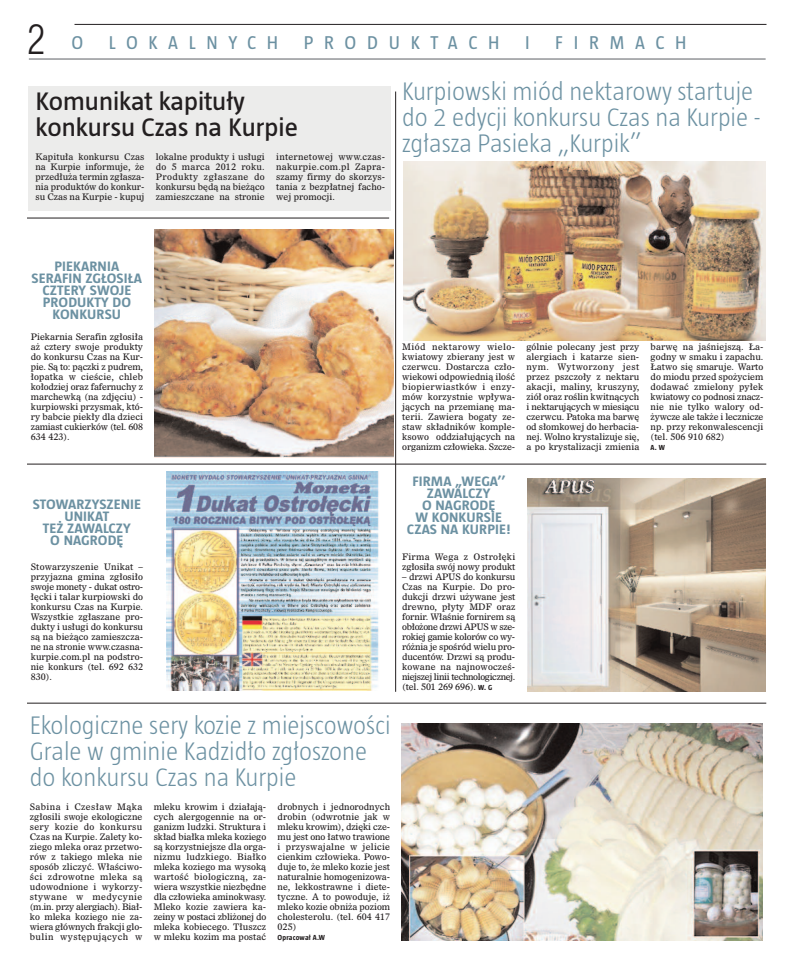
<style>
.page{position:relative;width:794px;height:964px;background:#fff}
.page>*{position:absolute;margin:0;border:0;box-sizing:border-box;transform-origin:0 0}
.t1{font:40px "Swis 721 Lt Cn EU";color:#231f20}
.t2{font:300 26px/26px "Taz Pl";color:#6c91a2}
.t3{font:26px/25px "Tazzer Text Pl";color:#231f20}
.t4{font:19px "Taz Pl";letter-spacing:.565em;color:#6c91a2}
.t5{font:700 14px/12px "Tazzer Text Pl";letter-spacing:.01em;color:#6c91a2;text-align:center}
.t6{font:8.9px/10px "Dutch 811 EU";color:#231f20;text-align:justify}
.t7{font:700 7.5px "Taz Pl";letter-spacing:.02em;color:#231f20}
.s1{font-family:"Taz Pl";font-size:19px;color:#6c91a2}
.s2{font-family:"Taz Pl";font-weight:700;font-size:7.5px}
</style>
<div class="page">
<div style="left:28px;top:87px;width:362px;height:124px;background:#ececeb"></div>
<hr style="left:29px;top:58px;width:736px;height:2px;background:#939598">
<hr style="left:74px;top:24px;width:692px;height:1px;background:#231f20">
<hr style="left:395px;top:92px;width:1px;height:600px;background:#231f20">
<img style="left:401px;top:723px;width:361px;height:217px">
<img style="left:527px;top:479px;width:238px;height:213px">
<img style="left:403px;top:162px;width:362px;height:179px">
<img style="left:154px;top:230px;width:239px;height:227px">
<img style="left:167px;top:471px;width:212px;height:219px">
<hr style="left:27px;top:703px;width:739px;height:1px;background:#231f20">
<hr style="left:27px;top:464px;width:739px;height:1px;background:#231f20">
<hr style="left:27px;top:218px;width:362px;height:1px;background:#231f20">
<h1 class="t1" style="left:27px;top:16px;width:58px">2 <span class="s1">O</span></h1>
<h3 class="t4" style="left:109px;top:32px;width:171px">lOKAlnyCh</h3>
<h3 class="t4" style="left:304px;top:32px;width:197px">PROduKTACh</h3>
<h3 class="t4" style="left:525px;top:32px;width:6px">I</h3>
<h3 class="t4" style="left:555px;top:32px;width:133px">fIRMACh</h3>
<h2 class="t3" style="left:36px;top:92px;width:264px">Komunikat kapituły konkursu Czas na Kurpie</h2>
<p class="t6" style="left:36px;top:152px;width:110px">Kapituła konkursu Czas na Kurpie informuje, że przedłuża termin zgłasza&shy;nia produktów do konkur&shy;su Czas na Kurpie - kupuj</p>
<p class="t6" style="left:156px;top:152px;width:110px">lokalne produkty i usługi do 5 marca 2012 roku.<br>Produkty zgłaszane do konkursu będą na bieżąco zamieszczane na stronie</p>
<p class="t6" style="left:276px;top:152px;width:110px">internetowej www.czas&shy;nakurpie.com.pl Zapra&shy;szamy firmy do skorzys&shy;tania z bezpłatnej facho&shy;wej promocji.</p>
<h2 class="t2" style="left:402px;top:78px;width:359px">Kurpiowski miód nektarowy startuje do 2 edycji konkursu Czas na Kurpie - zgłasza Pasieka „Kurpik”</h2>
<h3 class="t5" style="left:32px;top:262px;width:112px">PIEKARNIA<br>SERAFIN ZGŁOSIŁA<br>CZTERY SWOJE<br>PRODUKTY DO<br>KONKURSU</h3>
<p class="t6" style="left:31px;top:332px;width:114px">Piekarnia Serafin zgłosiła aż cztery swoje produkty do konkursu Czas na Kur&shy;pie. Są to: pączki z pudrem, łopatka w cieście, chleb kołodziej oraz fafernuchy z marchewką (na zdjęciu) - kurpiowski przysmak, któ&shy;ry babcie piekły dla dzieci zamiast cukierków (tel. 608<br>634 423).</p>
<h3 class="t5" style="left:33px;top:499px;width:110px">STOWARZYSZENIE<br>UNIKAT<br>TEŻ ZAWALCZY<br>O NAGRODĘ</h3>
<p class="t6" style="left:31px;top:562px;width:114px">Stowarzyszenie Unikat – przyjazna gmina zgłosiło swoje monety - dukat ostro&shy;łęcki i talar kurpiowski do konkursu Czas na Kurpie.<br>Wszystkie zgłaszane pro&shy;dukty i usługi do konkursu są na bieżąco zamieszcza&shy;ne na stronie www.czasna&shy;kurpie.com.pl na podstro&shy;nie konkurs (tel. 692 632<br>830).</p>
<h2 class="t2" style="left:30px;top:712px;width:362px">Ekologiczne sery kozie z miejscowości<br>Grale w gminie Kadzidło zgłoszone do konkursu Czas na Kurpie</h2>
<p class="t6" style="left:30px;top:802px;width:114px">Sabina i Czesław Mąka zgłosili swoje ekologiczne sery kozie do konkursu Czas na Kurpie. Zalety ko&shy;ziego mleka oraz przetwo&shy;rów z takiego mleka nie sposób zliczyć. Właściwo&shy;ści zdrowotne mleka są udowodnione i wykorzy&shy;stywane w medycynie (m.in. przy alergiach). Biał&shy;ko mleka koziego nie za&shy;wiera głównych frakcji glo&shy;bulin występujących w</p>
<p class="t6" style="left:154px;top:802px;width:114px">mleku krowim i działają&shy;cych alergogennie na or&shy;ganizm ludzki. Struktura i skład białka mleka koziego są korzystniejsze dla orga&shy;nizmu ludzkiego. Białko mleka koziego ma wysoką wartość biologiczną, za&shy;wiera wszystkie niezbędne dla człowieka aminokwasy.<br>Mleko kozie zawiera ka&shy;zeiny w postaci zbliżonej do mleka kobiecego. Tłuszcz w mleku kozim ma postać</p>
<p class="t6" style="left:278px;top:802px;width:114px">drobnych i jednorodnych drobin (odwrotnie jak w mleku krowim), dzięki cze&shy;mu jest ono łatwo trawione i przyswajalne w jelicie cienkim człowieka. Powo&shy;duje to, że mleko kozie jest naturalnie homogenizowa&shy;ne, lekkostrawne i diete&shy;tyczne. A to powoduje, iż mleko kozie obniża poziom cholesterolu. (tel. 604 417<br>025)</p>
<p class="t7" style="left:278px;top:933px;width:49px">Opracował A.W</p>
<p class="t6" style="left:402px;top:342px;width:114px">Miód nektarowy wielo&shy;kwiatowy zbierany jest w czerwcu. Dostarcza czło&shy;wiekowi odpowiednią ilość biopierwiastków i enzy&shy;mów korzystnie wpływa&shy;jących na przemianę ma&shy;terii. Zawiera bogaty ze&shy;staw składników komple&shy;ksowo oddziałujących na organizm człowieka. Szcze-</p>
<p class="t6" style="left:526px;top:342px;width:114px">gólnie polecany jest przy alergiach i katarze sien&shy;nym. Wytworzony jest przez pszczoły z nektaru akacji, maliny, kruszyny, ziół oraz roślin kwitnących i nektarujących w miesiącu czerwcu. Patoka ma barwę od słomkowej do herbacia&shy;nej. Wolno krystalizuje się, a po krystalizacji zmienia</p>
<p class="t6" style="left:650px;top:342px;width:114px">barwę na jaśniejszą. Ła&shy;godny w smaku i zapachu.<br>Łatwo się smaruje. Warto do miodu przed spożyciem dodawać zmielony pyłek kwiatowy co podnosi znacz&shy;nie nie tylko walory od&shy;żywcze ale także i lecznicze np. przy rekonwalescencji (tel. 506 910 682)</p>
<p class="t7" style="left:650px;top:443px;width:16px">A. W</p>
<h3 class="t5" style="left:407px;top:477px;width:105px">FIRMA „WEGA’’<br>ZAWALCZY<br>O NAGRODĘ<br>W KONKURSIE<br>CZAS NA KURPIE!</h3>
<p class="t6" style="left:402px;top:552px;width:115px">Firma Wega z Ostrołęki zgłosiła swój nowy produkt</p>
<p class="t6" style="left:402px;top:572px;width:115px">– drzwi APUS do konkursu Czas na Kurpie. Do pro&shy;dukcji drzwi używane jest drewno, płyty MDF oraz fornir. Właśnie fornirem są obłożone drzwi APUS w sze&shy;rokiej gamie kolorów co wy&shy;różnia je spośród wielu pro&shy;ducentów. Drzwi są produ&shy;kowane na najnowocześ&shy;niejszej linii technologicznej. (tel. 501 269 696). <span class="s2">W. G</span></p>
</div>
